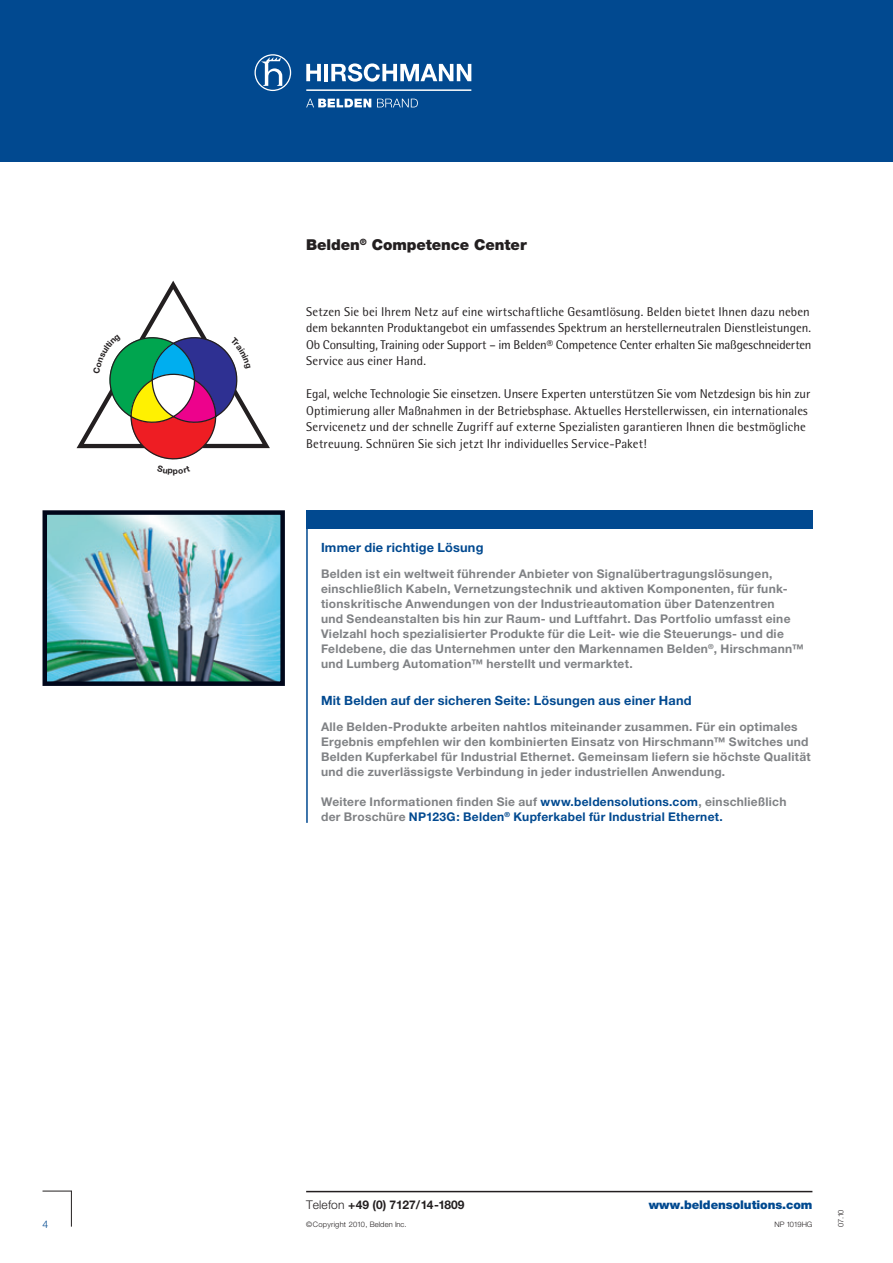
<style>
.page{position:relative;width:893px;height:1263px;background:#fff}
.page>*{position:absolute;margin:0;border:0;box-sizing:border-box;transform-origin:0 0}
.t1{font:900 15px "Helvetica Neue";letter-spacing:-.005em;color:#231f20}
.t2{font:12.75px/16.5px "Rotis Semi Sans";color:#231f20}
.t3{font:700 12.75px "Helvetica Neue";letter-spacing:.015em;color:#014990}
.t4{font:700 12px/15px "Helvetica Neue";letter-spacing:.025em;color:#808285}
.t5{font:700 12px/15px "Helvetica Neue";letter-spacing:.025em;color:#014990}
.t6{font:700 12px "Helvetica Neue";color:#231f20}
.t7{font:900 12px "Helvetica Neue";letter-spacing:-.005em;color:#014990}
.t8{font:300 10.5px "Helvetica Neue";color:#014990}
.t9{font:300 7.5px "Helvetica Neue";letter-spacing:.01em;color:#231f20}
.t10{font:300 7.5px "Helvetica Neue";letter-spacing:-.025em;color:#231f20}
.s1{color:#808285}
.s2{font-weight:300}
</style>
<div class="page">
<div style="left:0;top:0;width:893px;height:162px;background:#014990"></div>
<hr style="left:71px;top:1191px;width:1px;height:35px;background:#231f20">
<svg style="left:43px;top:1191px;width:29px;height:1px"></svg>
<svg style="left:306px;top:99px;width:65px;height:8px"></svg>
<svg style="left:377px;top:99px;width:41px;height:8px"></svg>
<svg style="left:254px;top:54px;width:37px;height:37px"></svg>
<hr style="left:306px;top:89px;width:165px;height:2px;background:#fff">
<hr style="left:324px;top:64px;width:4px;height:17px;background:#fff">
<svg style="left:306px;top:64px;width:15px;height:17px"></svg>
<svg style="left:331px;top:63px;width:140px;height:19px"></svg>
<img style="left:48px;top:515px;width:232px;height:166px">
<div style="left:43px;top:510px;width:242px;height:176px;border:4px solid #01071a"></div>
<hr style="left:306px;top:1191px;width:506px;height:1px;background:#231f20">
<div style="left:306px;top:510px;width:506px;height:19px;background:#014990"></div>
<hr style="left:306px;top:523px;width:2px;height:300px;background:#014990">
<svg style="left:76px;top:280px;width:194px;height:180px"></svg>
<p class="t8" style="left:43px;top:1217px;width:7px">4</p>
<p class="t1" style="left:306px;top:235px;width:222px">Belden<sup>®</sup> Competence Center</p>
<p class="t2" style="left:306px;top:303px;width:507px">Setzen Sie bei Ihrem Netz auf eine wirtschaftliche Gesamtlösung. Belden bietet Ihnen dazu neben dem bekannten Produktangebot ein umfassendes Spektrum an herstellerneutralen Dienstleistungen.<br>Ob Consulting, Training oder Support – im Belden® Competence Center erhalten Sie maßgeschneiderten Service aus einer Hand.</p>
<p class="t2" style="left:306px;top:386px;width:506px">Egal, welche Technologie Sie einsetzen. Unsere Experten unterstützen Sie vom Netzdesign bis hin zur Optimierung aller Maßnahmen in der Betriebsphase. Aktuelles Herstellerwissen, ein internationales Servicenetz und der schnelle Zugriff auf externe Spezialisten garantieren Ihnen die bestmögliche Betreuung. Schnüren Sie sich jetzt Ihr individuelles Service-Paket!</p>
<p class="t3" style="left:321px;top:540px;width:164px">Immer die richtige Lösung</p>
<p class="t4" style="left:321px;top:566px;width:484px">Belden ist ein weltweit führender Anbieter von Signalübertragungslösungen, einschließlich Kabeln, Vernetzungstechnik und aktiven Komponenten, für funk&shy;tionskritische Anwendungen von der Industrieautomation über Datenzentren<br>und Sendeanstalten bis hin zur Raum- und Luftfahrt. Das Portfolio umfasst eine Vielzahl hoch spezialisierter Produkte für die Leit- wie die Steuerungs- und die Feldebene, die das Unternehmen unter den Markennamen Belden<sup>®</sup>, Hirschmann™ und Lumberg Automation™ herstellt und vermarktet.</p>
<p class="t3" style="left:321px;top:693px;width:372px">Mit Belden auf der sicheren Seite: Lösungen aus einer Hand</p>
<p class="t4" style="left:321px;top:719px;width:491px">Alle Belden-Produkte arbeiten nahtlos miteinander zusammen. Für ein optimales Ergebnis empfehlen wir den kombinierten Einsatz von Hirschmann™ Switches und Belden Kupferkabel für Industrial Ethernet. Gemeinsam liefern sie höchste Qualität und die zuverlässigste Verbindung in jeder industriellen Anwendung.</p>
<p class="t5" style="left:321px;top:794px;width:467px"><span class="s1">Weitere Informationen finden Sie auf</span> www.beldensolutions.com<span class="s1">, einschließlich der Broschüre</span> NP123G: Belden<sup>®</sup> Kupferkabel für Industrial Ethernet.</p>
<p class="t6" style="left:306px;top:1197px;width:160px"><span class="s2">Telefon</span> +49 (0) 7127/14-1809</p>
<p class="t7" style="left:649px;top:1198px;width:165px">www.beldensolutions.com</p>
<p class="t9" style="left:306px;top:1219px;width:102px">©Copyright 2010, Belden Inc.</p>
<p class="t10" style="left:774px;top:1219px;width:40px">NP 1019HG</p>
<p class="t9" style="left:836px;top:1227px;width:19px;rotate:-90deg">07.10</p>
</div>
